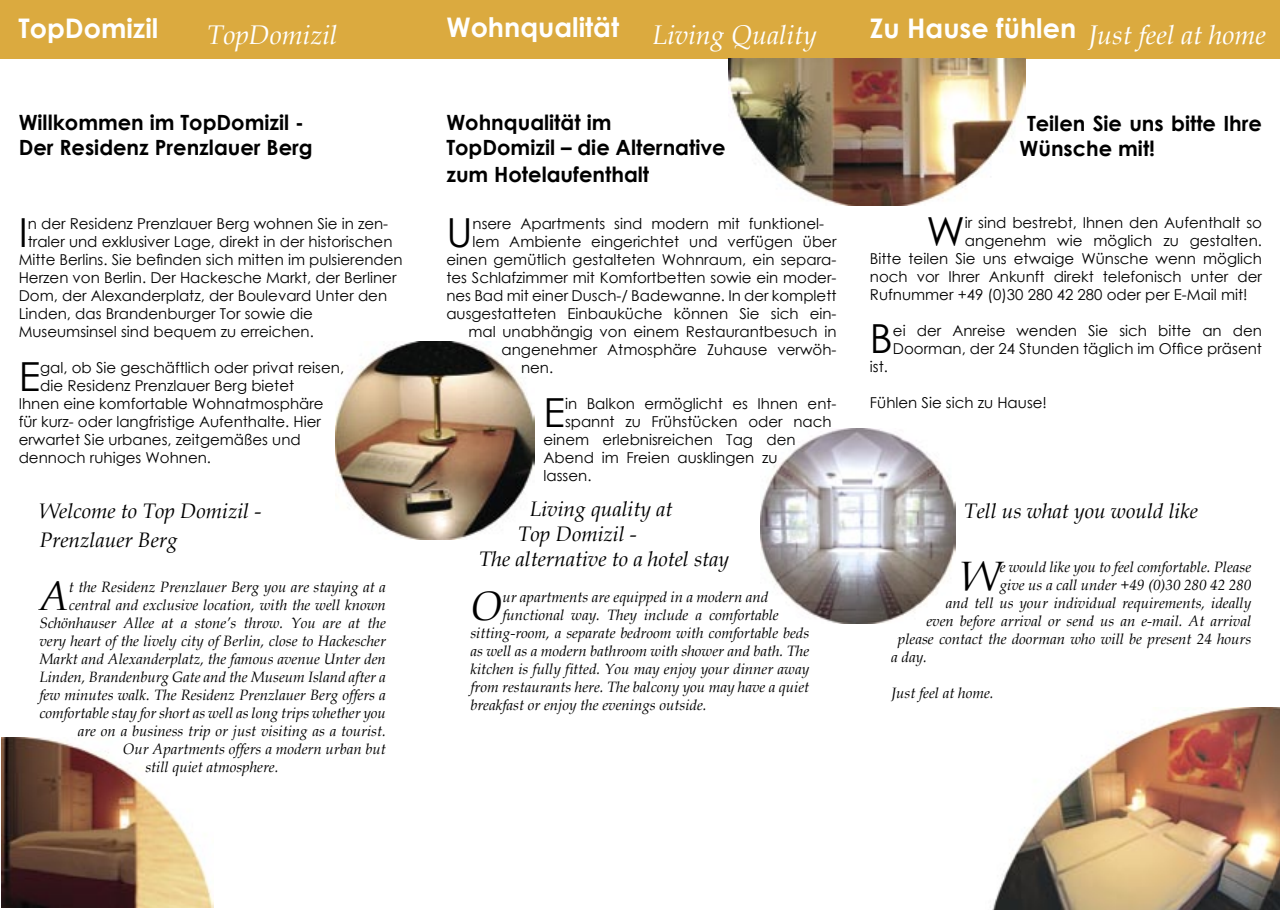
<style>
.page{position:relative;width:1280px;height:910px;background:#fff}
.page>*{position:absolute;margin:0;border:0;box-sizing:border-box;transform-origin:0 0}
.t1{font:italic 41.1px "Book Antiqua";color:#000}
.t2{font:40.05px "Century Gothic";color:#000}
.t3{font:italic 27px "Book Antiqua";color:#fff}
.t4{font:700 27px "Century Gothic";color:#fff}
.t5{font:700 21px/25.2px "Century Gothic";color:#000}
.t6{font:italic 21px "Book Antiqua";color:#000}
.t7{font:15px/18px "Century Gothic";color:#000}
.t8{font:italic 15px "Book Antiqua";color:#000}
</style>
<div class="page">
<img style="left:2px;top:738px;width:212px;height:170px">
<div style="left:0;top:0;width:1280px;height:59px;background:#dbaa3f"></div>
<img style="left:992px;top:707px;width:288px;height:203px">
<img style="left:760px;top:428px;width:196px;height:196px">
<img style="left:728px;top:59px;width:298px;height:147px">
<img style="left:335px;top:342px;width:199px;height:197px">
<p class="t4" style="left:446px;top:7px;width:174px">Wohnqualität</p>
<p class="t4" style="left:18px;top:8px;width:141px">TopDomizil</p>
<p class="t3" style="left:207px;top:16px;width:132px">TopDomizil</p>
<p class="t3" style="left:652px;top:16px;width:166px">Living Quality</p>
<p class="t5" style="left:19px;top:109px;width:296px">Willkommen im TopDomizil -<br>Der Residenz Prenzlauer Berg</p>
<p class="t2" style="left:19px;top:205px;width:11px">I</p>
<p class="t7" style="left:28px;top:215px;width:362px">n der Residenz Prenzlauer Berg wohnen Sie in zen-</p>
<p class="t7" style="left:28px;top:233px;width:366px">traler und exklusiver Lage, direkt in der historischen</p>
<p class="t7" style="left:19px;top:251px;width:386px">Mitte Berlins. Sie befinden sich mitten im pulsierenden</p>
<p class="t7" style="left:19px;top:269px;width:379px">Herzen von Berlin. Der Hackesche Markt, der Berliner</p>
<p class="t7" style="left:19px;top:287px;width:370px">Dom, der Alexanderplatz, der Boulevard Unter den</p>
<p class="t7" style="left:19px;top:305px;width:296px">Linden, das Brandenburger Tor sowie die</p>
<p class="t7" style="left:19px;top:323px;width:297px">Museumsinsel sind bequem zu erreichen.</p>
<p class="t2" style="left:19px;top:349px;width:23px">E</p>
<p class="t7" style="left:40px;top:358px;width:305px">gal, ob Sie geschäftlich oder privat reisen,</p>
<p class="t7" style="left:40px;top:376px;width:256px">die Residenz Prenzlauer Berg bietet</p>
<p class="t7" style="left:19px;top:394px;width:306px">Ihnen eine komfortable Wohnatmosphäre</p>
<p class="t7" style="left:19px;top:412px;width:304px">für kurz- oder langfristige Aufenthalte. Hier</p>
<p class="t7" style="left:19px;top:430px;width:284px">erwartet Sie urbanes, zeitgemäßes und</p>
<p class="t7" style="left:19px;top:448px;width:194px">dennoch ruhiges Wohnen.</p>
<p class="t6" style="left:39px;top:496px;width:224px">Welcome to Top Domizil -</p>
<p class="t6" style="left:39px;top:526px;width:140px">Prenzlauer Berg</p>
<p class="t1" style="left:39px;top:567px;width:31px">A</p>
<p class="t8" style="left:69px;top:576px;width:318px">t the Residenz Prenzlauer Berg you are staying at a</p>
<p class="t8" style="left:69px;top:594px;width:318px">central and exclusive location, with the well known</p>
<p class="t8" style="left:39px;top:612px;width:348px">Schönhauser Allee at a stone’s throw. You are at the</p>
<p class="t8" style="left:39px;top:630px;width:348px">very heart of the lively city of Berlin, close to Hackescher</p>
<p class="t8" style="left:39px;top:648px;width:348px">Markt and Alexanderplatz, the famous avenue Unter den</p>
<p class="t8" style="left:39px;top:666px;width:348px">Linden, Brandenburg Gate and the Museum Island after a</p>
<p class="t8" style="left:39px;top:684px;width:348px">few minutes walk. The Residenz Prenzlauer Berg offers a</p>
<p class="t8" style="left:39px;top:702px;width:348px">comfortable stay for short as well as long trips whether you</p>
<p class="t8" style="left:78px;top:720px;width:310px">are on a business trip or just visiting as a tourist.</p>
<p class="t8" style="left:123px;top:738px;width:265px">Our Apartments offers a modern urban but</p>
<p class="t8" style="left:145px;top:756px;width:135px">still quiet atmosphere.</p>
<p class="t5" style="left:446px;top:109px;width:167px">Wohnqualität im</p>
<p class="t5" style="left:446px;top:133px;width:281px;line-height:27px">TopDomizil – die Alternative zum Hotelaufenthalt</p>
<p class="t2" style="left:446px;top:204px;width:28px">U</p>
<p class="t7" style="left:473px;top:214px;width:353px">nsere Apartments sind modern mit funktionel-</p>
<p class="t7" style="left:473px;top:232px;width:365px">lem Ambiente eingerichtet und verfügen über</p>
<p class="t7" style="left:446px;top:250px;width:392px">einen gemütlich gestalteten Wohnraum, ein separa-</p>
<p class="t7" style="left:446px;top:268px;width:392px">tes Schlafzimmer mit Komfortbetten sowie ein moder-</p>
<p class="t7" style="left:446px;top:286px;width:392px">nes Bad mit einer Dusch-/ Badewanne. In der komplett</p>
<p class="t7" style="left:446px;top:304px;width:392px">ausgestatteten Einbauküche können Sie sich ein-</p>
<p class="t7" style="left:468px;top:322px;width:369px">mal unabhängig von einem Restaurantbesuch in</p>
<p class="t7" style="left:501px;top:340px;width:336px">angenehmer Atmosphäre Zuhause verwöh-</p>
<p class="t7" style="left:521px;top:358px;width:34px">nen.</p>
<p class="t2" style="left:543px;top:384px;width:23px">E</p>
<p class="t7" style="left:565px;top:394px;width:273px">in Balkon ermöglicht es Ihnen ent-</p>
<p class="t7" style="left:565px;top:412px;width:268px">spannt zu Frühstücken oder nach</p>
<p class="t7" style="left:543px;top:430px;width:254px">einem erlebnisreichen Tag den</p>
<p class="t7" style="left:543px;top:448px;width:235px">Abend im Freien ausklingen zu</p>
<p class="t7" style="left:543px;top:466px;width:49px">lassen.</p>
<p class="t6" style="left:530px;top:494px;width:144px">Living quality at</p>
<p class="t6" style="left:518px;top:519px;width:120px">Top Domizil -</p>
<p class="t6" style="left:479px;top:544px;width:252px">The alternative to a hotel stay</p>
<p class="t1" style="left:470px;top:577px;width:33px">O</p>
<p class="t8" style="left:502px;top:587px;width:267px">ur apartments are equipped in a modern and</p>
<p class="t8" style="left:502px;top:605px;width:278px">functional way. They include a comfortable</p>
<p class="t8" style="left:470px;top:623px;width:340px">sitting-room, a separate bedroom with comfortable beds</p>
<p class="t8" style="left:470px;top:641px;width:340px">as well as a modern bathroom with shower and bath. The</p>
<p class="t8" style="left:470px;top:659px;width:340px">kitchen is fully fitted. You may enjoy your dinner away</p>
<p class="t8" style="left:470px;top:677px;width:340px">from restaurants here. The balcony you may have a quiet</p>
<p class="t8" style="left:470px;top:695px;width:238px">breakfast or enjoy the evenings outside.</p>
<p class="t4" style="left:870px;top:7px;width:208px">Zu Hause fühlen</p>
<p class="t3" style="left:1088px;top:16px;width:179px">Just feel at home</p>
<p class="t5" style="left:1019px;top:110px;width:244px;text-indent:8px">Teilen Sie uns bitte Ihre<br>Wünsche mit!</p>
<p class="t2" style="left:926px;top:204px;width:40px">W</p>
<p class="t7" style="left:965px;top:213px;width:299px">ir sind bestrebt, Ihnen den Aufenthalt so</p>
<p class="t7" style="left:965px;top:231px;width:299px">angenehm wie möglich zu gestalten.</p>
<p class="t7" style="left:870px;top:249px;width:394px">Bitte teilen Sie uns etwaige Wünsche wenn möglich</p>
<p class="t7" style="left:870px;top:267px;width:394px">noch vor Ihrer Ankunft direkt telefonisch unter der</p>
<p class="t7" style="left:870px;top:285px;width:379px">Rufnummer +49 (0)30 280 42 280 oder per E-Mail mit!</p>
<p class="t2" style="left:870px;top:310px;width:24px">B</p>
<p class="t7" style="left:893px;top:321px;width:371px">ei der Anreise wenden Sie sich bitte an den<br>Doorman, der 24 Stunden täglich im Office präsent</p>
<p class="t7" style="left:870px;top:357px;width:20px">ist.</p>
<p class="t7" style="left:870px;top:393px;width:179px">Fühlen Sie sich zu Hause!</p>
<p class="t6" style="left:964px;top:496px;width:235px">Tell us what you would like</p>
<p class="t1" style="left:961px;top:548px;width:40px">W</p>
<p class="t8" style="left:1000px;top:557px;width:253px">e would like you to feel comfortable. Please</p>
<p class="t8" style="left:1000px;top:575px;width:253px">give us a call under +49 (0)30 280 42 280</p>
<p class="t8" style="left:946px;top:593px;width:307px">and tell us your individual requirements, ideally</p>
<p class="t8" style="left:926px;top:611px;width:326px">even before arrival or send us an e-mail. At arrival</p>
<p class="t8" style="left:898px;top:629px;width:355px">please contact the doorman who will be present 24 hours</p>
<p class="t8" style="left:891px;top:647px;width:37px">a day.</p>
<p class="t8" style="left:891px;top:683px;width:104px">Just feel at home.</p>
</div>
